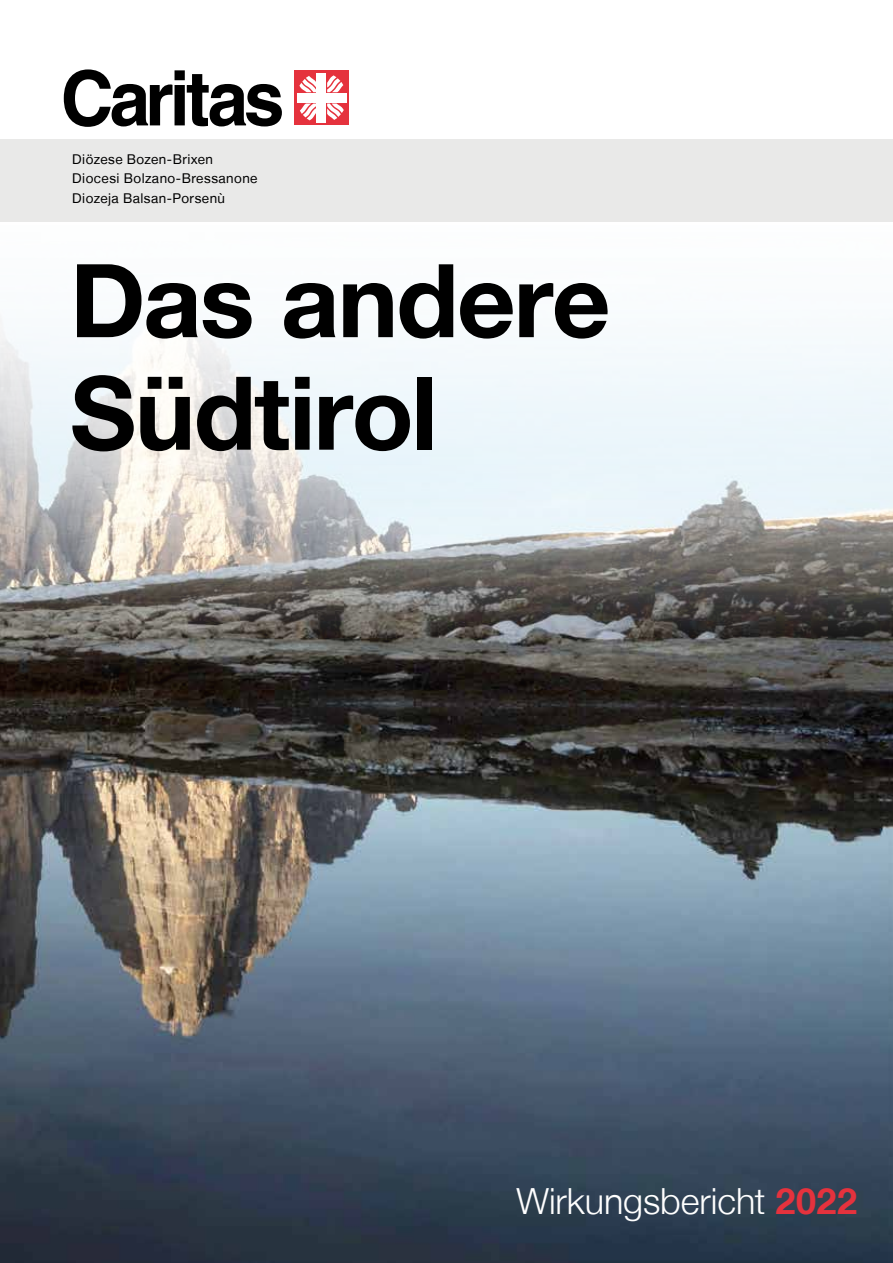
<style>
.page{position:relative;width:893px;height:1263px;background:#fff}
.page>*{position:absolute;margin:0;border:0;box-sizing:border-box;transform-origin:0 0}
.t1{font:700 102px/112.5px "Helvetica Neue LT";letter-spacing:-.02em;color:#000}
.t2{font:300 36px "Helvetica Neue LT";letter-spacing:-.005em;color:#fff}
.t3{font:13.5px/19.5px "Helvetica Neue LT";letter-spacing:.03em;color:#000}
.s1{font-weight:700;color:#e5323d}
</style>
<div class="page">
<img style="left:0;top:319px;width:893px;height:944px">
<svg style="left:64px;top:69px;width:218px;height:58px"></svg>
<div style="left:294px;top:70px;width:55px;height:55px;background:#e5323d"></div>
<div style="left:297px;top:93px;width:49px;height:10px;background:#fff"></div>
<div style="left:317px;top:73px;width:9px;height:50px;background:#fff"></div>
<svg style="left:299px;top:76px;width:17px;height:16px"></svg>
<svg style="left:327px;top:75px;width:16px;height:17px"></svg>
<svg style="left:327px;top:104px;width:17px;height:16px"></svg>
<svg style="left:300px;top:104px;width:16px;height:16px"></svg>
<div style="left:0;top:139px;width:893px;height:83px;background:#e9e9e8"></div>
<p class="t3" style="left:72px;top:149px;width:187px">Diözese Bozen-Brixen<br>Diocesi Bolzano-Bressanone<br>Diozeja Balsan-Porsenù</p>
<h1 class="t1" style="left:70px;top:242px;width:542px">Das andere<br>Südtirol</h1>
<h2 class="t2" style="left:516px;top:1179px;width:342px">Wirkungsbericht <span class="s1">2022</span></h2>
</div>
